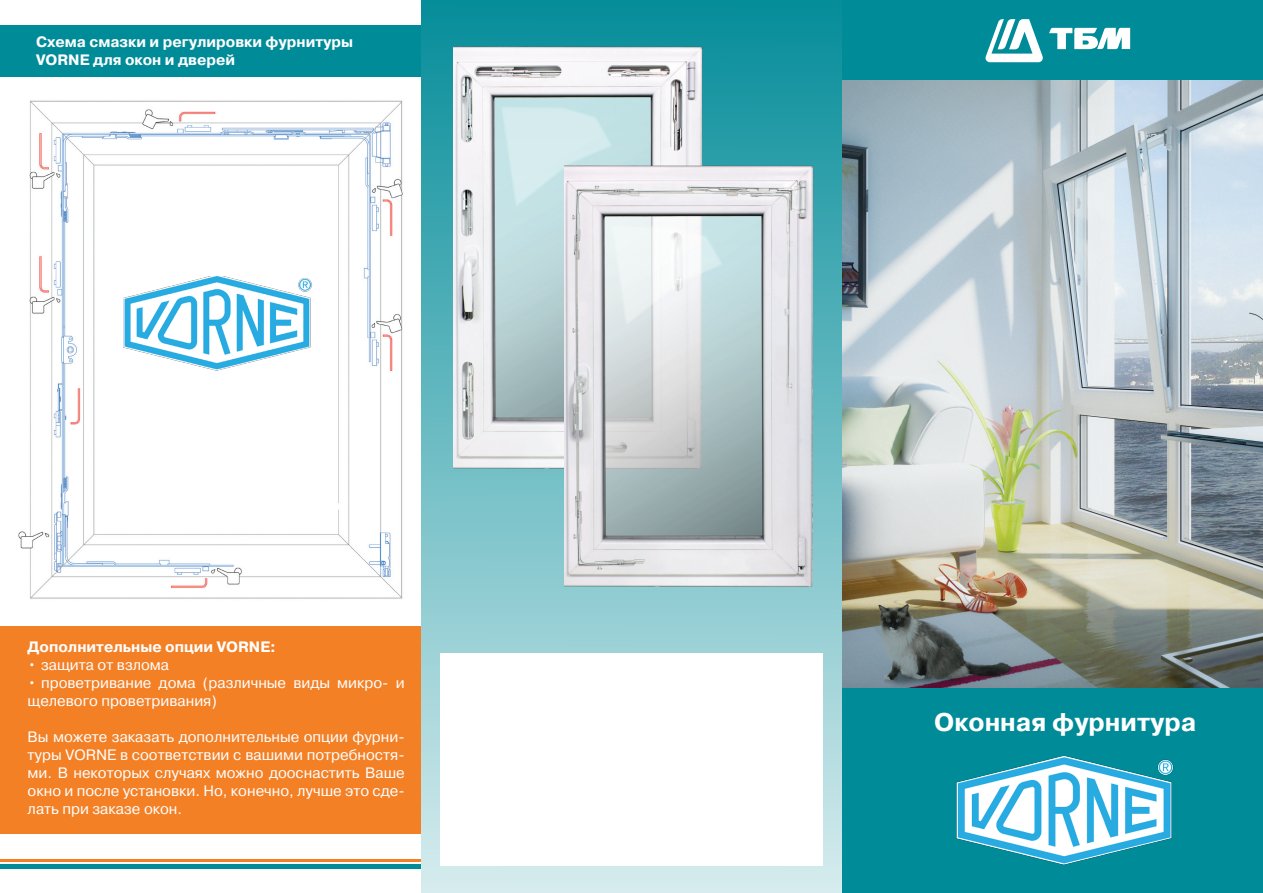
<style>
.page{position:relative;width:1263px;height:893px;background:#fff}
.page>*{position:absolute;margin:0;border:0;box-sizing:border-box;transform-origin:0 0}
.t1{font:700 25.5px "Pragmatica C";color:#fff}
.t2{font:15px/18px "Pragmatica C";color:#fff}
.t3{font:700 15px/18px "Pragmatica C";color:#fff}
</style>
<div class="page">
<div style="left:0;top:626px;width:421px;height:208px;background:#f48026"></div>
<div style="left:421px;top:0;width:422px;height:893px;background:linear-gradient(to bottom,#0c909c,#d6ecee)"></div>
<div style="left:842px;top:0;width:421px;height:85px;background:#008b98"></div>
<div style="left:843px;top:686px;width:420px;height:207px;background:#008b98"></div>
<svg style="left:985px;top:19px;width:58px;height:43px"></svg>
<svg style="left:1049px;top:28px;width:81px;height:21px"></svg>
<img style="left:842px;top:81px;width:421px;height:606px">
<img style="left:454px;top:46px;width:267px;height:443px">
<img style="left:564px;top:165px;width:268px;height:443px">
<div style="left:441px;top:653px;width:382px;height:213px;background:#fff"></div>
<img style="left:18px;top:100px;width:385px;height:499px">
<div style="left:101px;top:168px;width:237px;height:360px;background:#fff"></div>
<div style="left:246px;top:562px;width:116px;height:13px;background:#fff"></div>
<div style="left:0;top:25px;width:421px;height:52px;background:#008b98"></div>
<img style="left:956px;top:755px;width:218px;height:110px">
<img style="left:123px;top:276px;width:233px;height:117px">
<hr style="left:0;top:859px;width:421px;height:2px;background:#f48026">
<div style="left:0;top:864px;width:421px;height:5px;background:#008b98"></div>
<p class="t3" style="left:36px;top:33px;width:318px">Схема смазки и регулировки фурнитуры<br>VORNE для окон и дверей</p>
<p class="t3" style="left:28px;top:638px;width:250px">Дополнительные опции VORNE:</p>
<p class="t2" style="left:28px;top:656px;width:143px">• защита от взлома</p>
<p class="t2" style="left:28px;top:674px;width:379px">• проветривание дома (различные виды микро- и щелевого проветривания)</p>
<p class="t2" style="left:28px;top:728px;width:379px;text-align:justify">Вы можете заказать дополнительные опции фурни&shy;туры VORNE в соответствии с вашими потребностя&shy;ми. В некоторых случаях можно дооснастить Ваше окно и после установки. Но, конечно, лучше это сде&shy;лать при заказе окон.</p>
<p class="t1" style="left:934px;top:708px;width:263px">Оконная фурнитура</p>
</div>
